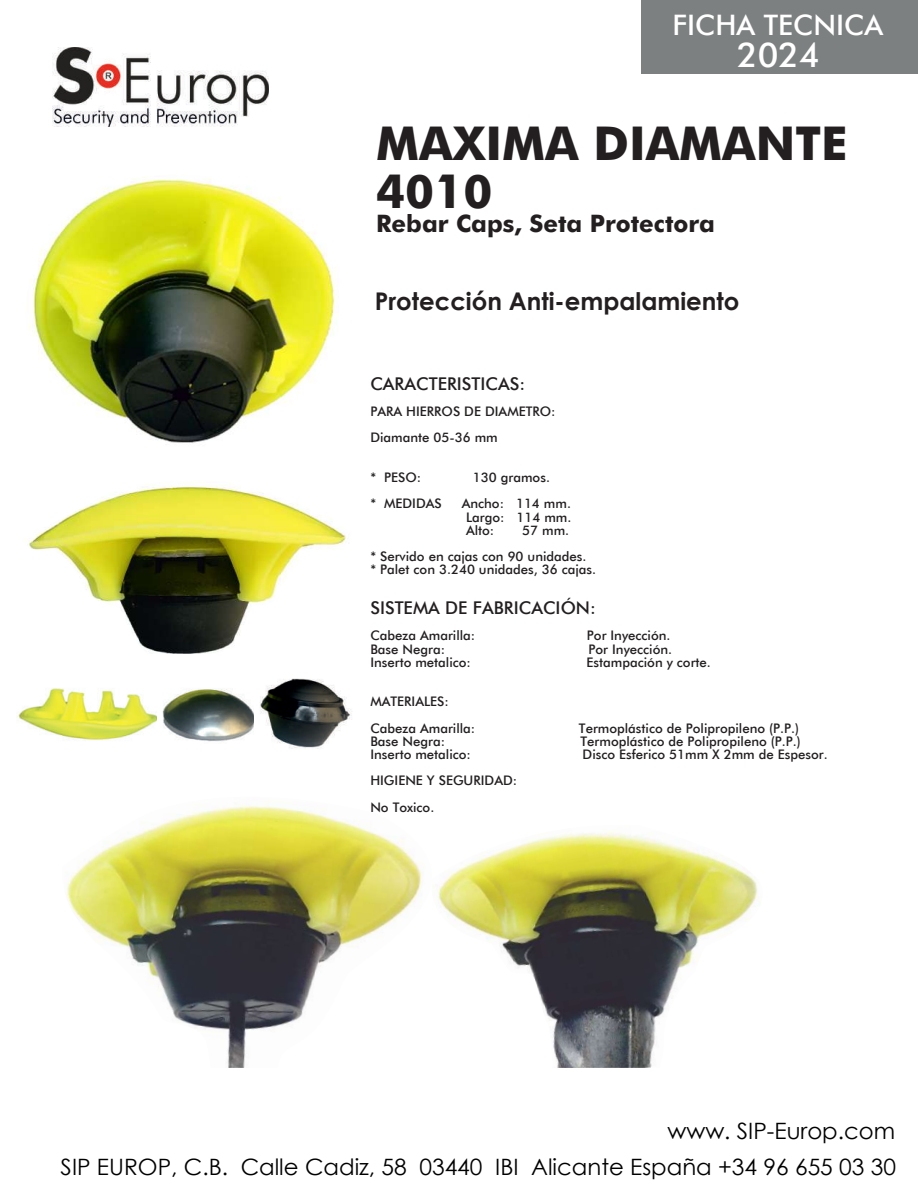
<style>
.page{position:relative;width:918px;height:1188px;background:#fff}
.page>*{position:absolute;margin:0;border:0;box-sizing:border-box;transform-origin:0 0}
.t1{font:700 46.5px/48px "Futura BT";color:#231f20}
.t2{font:500 34.2px "Futura BT";color:#fff}
.t3{font:500 28.2px "Futura BT";color:#fff}
.t4{font:700 24.3px "Century Gothic";color:#231f20}
.t5{font:700 24px "Futura BT";color:#231f20}
.t6{font:22.5px "Century Gothic";color:#000002}
.t7{font:500 17.55px "Futura BT";color:#231f20}
.t8{font:500 13.2px/26.4px "Futura BT";color:#231f20}
</style>
<div class="page">
<div style="left:641px;top:0;width:277px;height:74px;background:#7d8081"></div>
<img style="left:53px;top:48px;width:215px;height:79px">
<img style="left:29px;top:176px;width:309px;height:267px">
<img style="left:17px;top:688px;width:140px;height:52px">
<img style="left:162px;top:689px;width:92px;height:53px">
<img style="left:260px;top:678px;width:92px;height:71px">
<img style="left:67px;top:802px;width:355px;height:266px">
<img style="left:433px;top:831px;width:327px;height:237px">
<img style="left:25px;top:482px;width:321px;height:172px">
<h3 class="t3" style="left:672px;top:8px;width:212px">FICHA TECNICA</h3>
<h2 class="t2" style="left:737px;top:34px;width:84px">2024</h2>
<h1 class="t1" style="left:376px;top:119px;width:473px">MAXIMA DIAMANTE<br>4010</h1>
<h3 class="t5" style="left:376px;top:208px;width:340px">Rebar Caps, Seta Protectora</h3>
<h3 class="t4" style="left:375px;top:282px;width:366px">Protección Anti-empalamiento</h3>
<h3 class="t7" style="left:370px;top:373px;width:156px">CARACTERISTICAS:</h3>
<p class="t8" style="left:370px;top:398px;width:187px">PARA HIERROS DE DIAMETRO:<br>Diamante 05-36 mm</p>
<p class="t8" style="left:370px;top:464px;width:52px">* PESO:</p>
<p class="t8" style="left:473px;top:464px;width:79px">130 gramos.</p>
<p class="t8" style="left:370px;top:490px;width:73px">* MEDIDAS</p>
<p class="t8" style="left:466px;top:497px;width:107px;line-height:13.2px;text-align:justify;text-indent:-4px">Ancho: 114 mm.<br>Largo: 114 mm.<br>Alto:</p>
<p class="t8" style="left:370px;top:517px;width:218px;text-indent:152px">57 mm.<br>* Servido en cajas con 90 unidades.</p>
<p class="t8" style="left:370px;top:556px;width:227px">* Palet con 3.240 unidades, 36 cajas.</p>
<h3 class="t7" style="left:370px;top:597px;width:227px">SISTEMA DE FABRICACIÓN:</h3>
<p class="t8" style="left:370px;top:622px;width:106px">Cabeza Amarilla:</p>
<p class="t8" style="left:587px;top:622px;width:85px">Por Inyección.</p>
<p class="t8" style="left:370px;top:636px;width:76px">Base Negra:</p>
<p class="t8" style="left:589px;top:636px;width:85px">Por Inyección.</p>
<p class="t8" style="left:370px;top:649px;width:102px">Inserto metalico:</p>
<p class="t8" style="left:587px;top:649px;width:126px">Estampación y corte.</p>
<p class="t8" style="left:370px;top:688px;width:106px">MATERIALES:<br>Cabeza Amarilla:</p>
<p class="t8" style="left:579px;top:715px;width:222px">Termoplástico de Polipropileno (P.P.)</p>
<p class="t8" style="left:370px;top:728px;width:76px">Base Negra:</p>
<p class="t8" style="left:581px;top:728px;width:222px">Termoplástico de Polipropileno (P.P.)</p>
<p class="t8" style="left:370px;top:741px;width:102px">Inserto metalico:</p>
<p class="t8" style="left:583px;top:741px;width:247px">Disco Esferico 51mm X 2mm de Espesor.</p>
<p class="t8" style="left:370px;top:767px;width:148px">HIGIENE Y SEGURIDAD:<br>No Toxico.</p>
<h3 class="t6" style="left:667px;top:1115px;width:229px">www. SIP-Europ.com</h3>
<h3 class="t6" style="left:61px;top:1151px;width:837px">SIP EUROP, C.B. Calle Cadiz, 58 03440 IBI Alicante España +34 96 655 03 30</h3>
</div>
